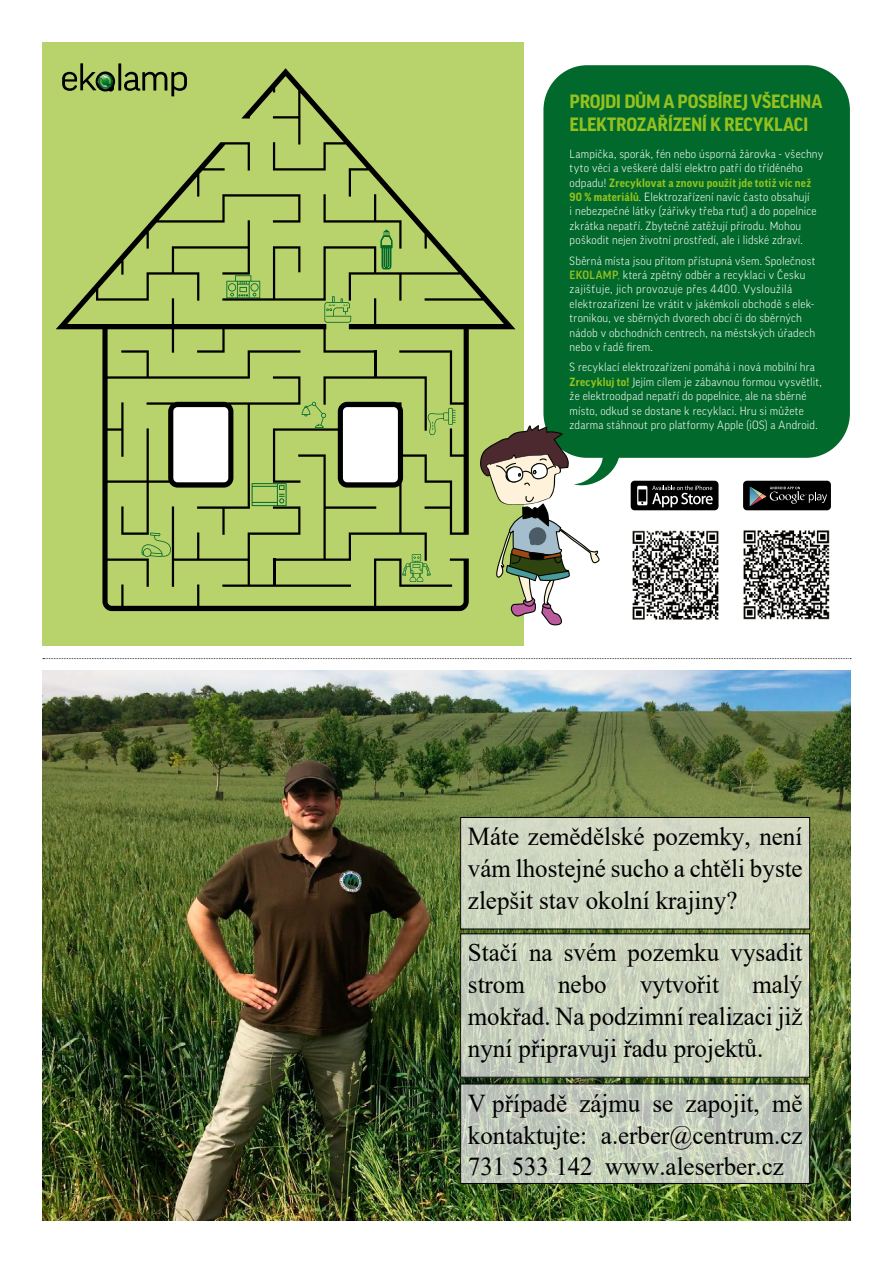
<style>
.page{position:relative;width:893px;height:1263px;background:#fff}
.page>*{position:absolute;margin:0;border:0;box-sizing:border-box;transform-origin:0 0}
.t1{font:25.8px/32px "Times New Roman";color:#000;text-align:justify}
.t2{font:700 18.6px/22.4px "Good Pro";letter-spacing:-.015em;color:#95c11f}
.t3{font:300 11.55px/14.4px "Good Pro";letter-spacing:.02em;color:#fff}
.s1{font-weight:700;color:#95c11f}
.s2{font-weight:500;color:#95c11f}
.s3{color:#95c11f}
</style>
<div class="page">
<div style="left:43px;top:43px;width:481px;height:603px;background:#b9d36c"></div>
<div style="left:543px;top:65px;width:307px;height:393px;background:#00692b;border-radius:44px"></div>
<div style="left:743px;top:481px;width:88px;height:29px;background:#000;border-radius:4px"></div>
<svg style="left:750px;top:487px;width:77px;height:19px"></svg>
<div style="left:631px;top:481px;width:87px;height:29px;background:#000;border-radius:4px"></div>
<svg style="left:637px;top:485px;width:76px;height:22px"></svg>
<img style="left:632px;top:530px;width:87px;height:90px">
<img style="left:743px;top:530px;width:87px;height:90px">
<svg style="left:62px;top:63px;width:125px;height:33px"></svg>
<svg style="left:496px;top:425px;width:124px;height:200px"></svg>
<svg style="left:56px;top:142px;width:413px;height:469px"></svg>
<svg style="left:141px;top:483px;width:210px;height:104px"></svg>
<svg style="left:222px;top:68px;width:293px;height:493px"></svg>
<svg style="left:323px;top:194px;width:78px;height:76px"></svg>
<img style="left:43px;top:671px;width:807px;height:549px">
<div style="left:461px;top:817px;width:349px;height:112px;background:#d2d8c3"></div>
<div style="left:460px;top:817px;width:350px;height:112px;border:1px solid #000"></div>
<div style="left:461px;top:934px;width:349px;height:143px;background:#fff;opacity:.7"></div>
<div style="left:460px;top:933px;width:350px;height:144px;border:1px solid #000"></div>
<div style="left:461px;top:1084px;width:349px;height:99px;background:#fff;opacity:.7"></div>
<div style="left:460px;top:1083px;width:350px;height:101px;border:1px solid #000"></div>
<svg style="left:43px;top:658px;width:808px;height:1px"></svg>
<h2 class="t2" style="left:570px;top:91px;width:254px">PROJDI DŮM A POSBÍREJ VŠECHNA<br>ELEKTROZAŘÍZENÍ K RECYKLACI</h2>
<p class="t3" style="left:570px;top:146px;width:255px">Lampička, sporák, fén nebo úsporná žárovka - všechny tyto věci a veškeré další elektro patří do tříděného odpadu! <span class="s1">Zrecyklovat a znovu použít jde totiž víc než 90 % materiálů</span>. Elektrozařízení navíc často obsahují<br>i nebezpečné látky (zářivky třeba rtuť) a do popelnice zkrátka nepatří. Zbytečně zatěžují přírodu. Mohou poškodit nejen životní prostředí, ale i lidské zdraví.</p>
<p class="t3" style="left:570px;top:253px;width:247px">Sběrná místa jsou přitom přístupná všem. Společnost <span class="s2">EKOLAMP</span><span class="s3">,</span> která zpětný odběr a recyklaci v Česku zajišťuje, jich provozuje přes 4400. Vysloužilá elektrozařízení lze vrátit v jakémkoli obchodě s elek&shy;tronikou, ve sběrných dvorech obcí či do sběrných nádob v obchodních centrech, na městských úřadech nebo v řadě firem.</p>
<p class="t3" style="left:570px;top:360px;width:254px">S recyklací elektrozařízení pomáhá i nová mobilní hra <span class="s1">Zrecykluj to!</span> Jejím cílem je zábavnou formou vysvětlit, že elektroodpad nepatří do popelnice, ale na sběrné místo, odkud se dostane k recyklaci. Hru si můžete zdarma stáhnout pro platformy Apple (iOS) a Android.</p>
<h1 class="t1" style="left:468px;top:820px;width:336px">Máte zemědělské pozemky, není vám lhostejné sucho a chtěli byste zlepšit stav okolní krajiny?</h1>
<h1 class="t1" style="left:468px;top:936px;width:336px">Stačí na svém pozemku vysadit strom</h1>
<h1 class="t1" style="left:468px;top:968px;width:336px;text-indent:284px">malý mokřad. Na podzimní realizaci již nyní připravuji řadu projektů.</h1>
<h1 class="t1" style="left:468px;top:1086px;width:336px">V případě zájmu se zapojit, mě kontaktujte: a.erber@centrum.cz 731 533 142 www.aleserber.cz</h1>
<h1 class="t1" style="left:558px;top:968px;width:50px">nebo</h1>
<h1 class="t1" style="left:640px;top:968px;width:81px">vytvořit</h1>
</div>
